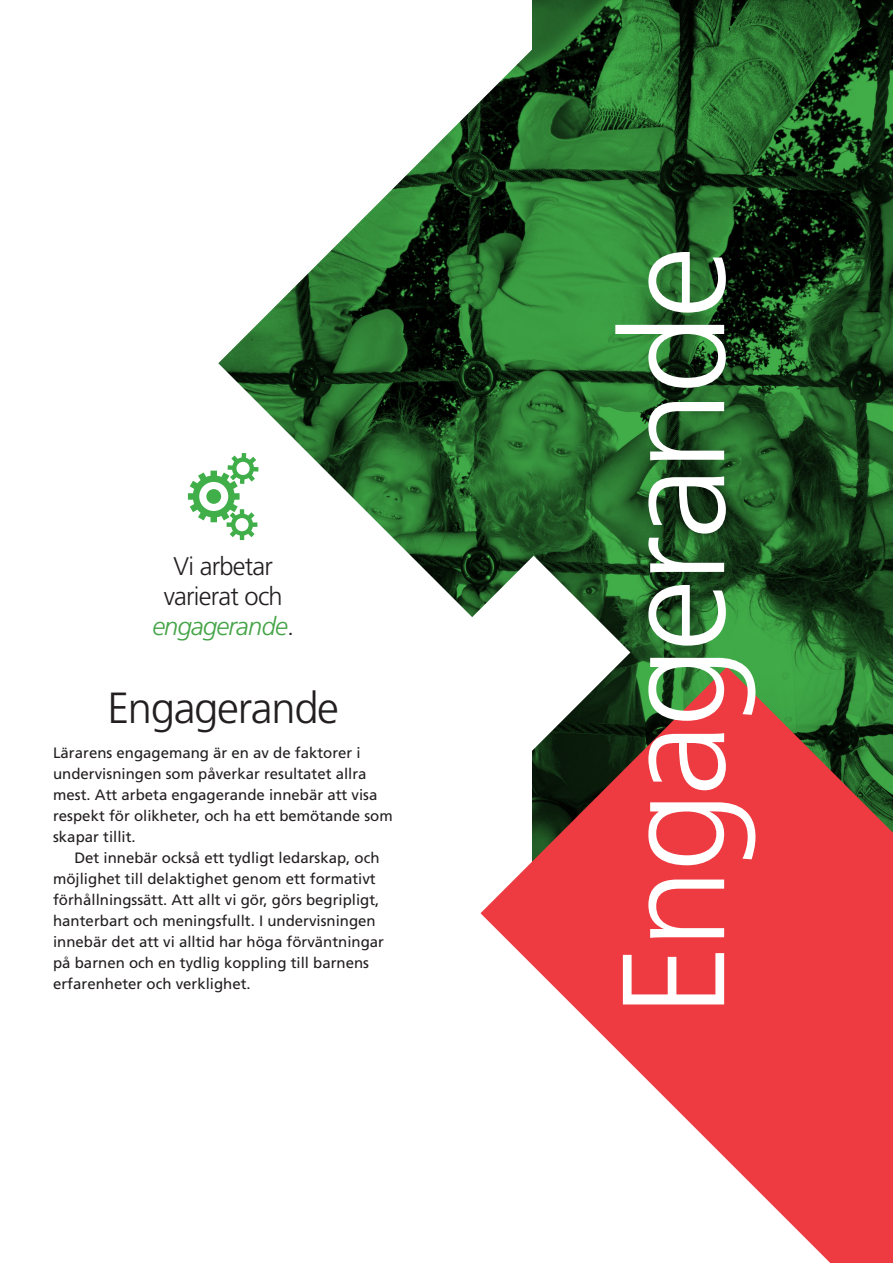
<style>
.page{position:relative;width:893px;height:1263px;background:#fff}
.page>*{position:absolute;margin:0;border:0;box-sizing:border-box;transform-origin:0 0}
.t1{font:300 145.05px "Frutiger LT Std";letter-spacing:-.03em;color:#fff}
.t2{font:300 43.65px "Frutiger LT Std";letter-spacing:-.03em;color:#231f20}
.t3{font:300 25.5px/30px "Frutiger LT Std";letter-spacing:-.03em;color:#231f20;text-align:center}
.t4{font:15px/21px "Frutiger LT Std";color:#231f20}
.s1{font-style:italic;color:#45a447}
</style>
<div class="page">
<img style="left:218px;top:0;width:315px;height:556px">
<img style="left:533px;top:0;width:360px;height:667px">
<svg style="left:411px;top:556px;width:219px;height:111px"></svg>
<svg style="left:480px;top:667px;width:413px;height:596px;fill:#ee3a41"></svg>
<svg style="left:188px;top:453px;width:71px;height:87px"></svg>
<p class="t3" style="left:152px;top:551px;width:143px">Vi arbetar varierat och <span class="s1">engagerande</span>.</p>
<p class="t2" style="left:107px;top:683px;width:233px">Engagerande</p>
<p class="t4" style="left:53px;top:742px;width:341px">Lärarens engagemang är en av de faktorer i undervisningen som påverkar resultatet allra mest. Att arbeta engagerande innebär att visa respekt för olikheter, och ha ett bemötande som skapar tillit.</p>
<p class="t4" style="left:53px;top:847px;width:332px;text-indent:21px">Det innebär också ett tydligt ledarskap, och möjlighet till delaktighet genom ett formativt förhållningssätt. Att allt vi gör, görs begripligt, hanterbart och meningsfullt. I undervisningen innebär det att vi alltid har höga förväntningar på barnen och en tydlig koppling till barnens erfarenheter och verklighet.</p>
<p class="t1" style="left:592px;top:1017px;width:772px;rotate:-90deg">Engagerande</p>
</div>
